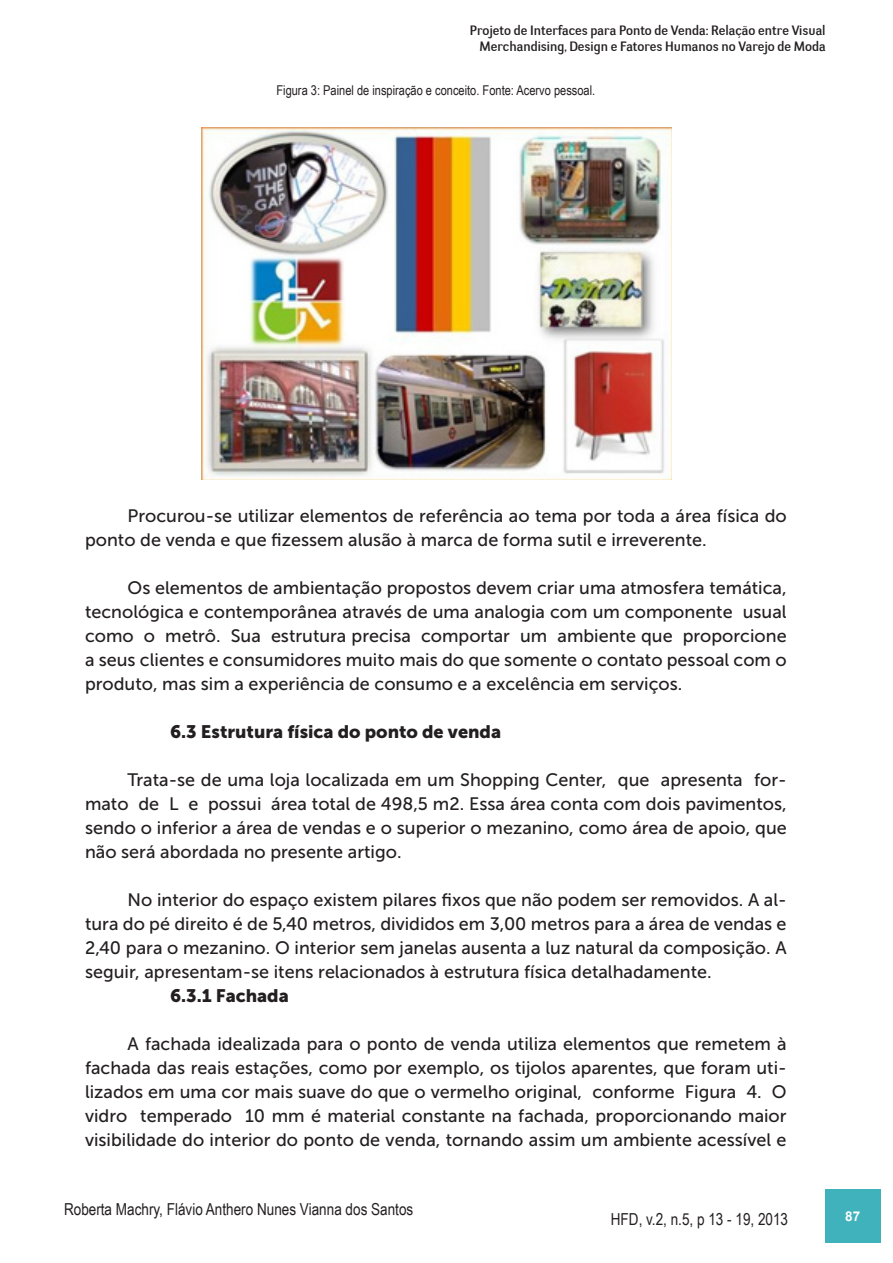
<style>
.page{position:relative;width:893px;height:1263px;background:#fff}
.page>*{position:absolute;margin:0;border:0;box-sizing:border-box;transform-origin:0 0}
.Corpo{font:18px/24px "Museo Sans 500";color:#231f20;text-align:justify}
.subtitulo_de_subtitu{font:18px "Museo Sans 900";color:#231f20}
.autores_rodapé{font:16.5px "Arial Narrow";color:#231f20}
.t1{font:13.5px/16.2px "Negotiate Free";color:#231f20;text-align:right}
.LEGENDAHFD{font:13.5px "Arial Narrow";color:#231f20}
.t2{font:700 13.5px "Arial";color:#fff}
</style>
<div class="page">
<div style="left:825px;top:1189px;width:55px;height:53px;background:#3fb2bc"></div>
<img style="left:201px;top:128px;width:470px;height:352px">
<p class="t1" style="left:470px;top:22px;width:357px">Projeto de Interfaces para Ponto de Venda: Relação entre Visual<br>Merchandising, Design e Fatores Humanos no Varejo de Moda</p>
<p class="LEGENDAHFD" style="left:276px;top:80px;width:320px">Figura 3: Painel de inspiração e conceito. Fonte: Acervo pessoal.</p>
<p class="Corpo" style="left:85px;top:503px;width:703px;text-indent:43px">Procurou-se utilizar elementos de referência ao tema por toda a área física do ponto de venda e que fizessem alusão à marca de forma sutil e irreverente.</p>
<p class="Corpo" style="left:85px;top:575px;width:703px;text-indent:43px">Os elementos de ambientação propostos devem criar uma atmosfera temática, tecnológica e contemporânea através de uma analogia com um componente usual como o metrô. Sua estrutura precisa comportar um ambiente que proporcione a seus clientes e consumidores muito mais do que somente o contato pessoal com o produto, mas sim a experiência de consumo e a excelência em serviços.</p>
<p class="subtitulo_de_subtitu" style="left:170px;top:721px;width:333px">6.3 Estrutura física do ponto de venda</p>
<p class="Corpo" style="left:85px;top:767px;width:703px;text-indent:43px">Trata-se de uma loja localizada em um Shopping Center, que apresenta for&shy;mato de L e possui área total de 498,5 m2. Essa área conta com dois pavimentos, sendo o inferior a área de vendas e o superior o mezanino, como área de apoio, que não será abordada no presente artigo.</p>
<p class="Corpo" style="left:85px;top:887px;width:703px;text-indent:43px">No interior do espaço existem pilares fixos que não podem ser removidos. A al&shy;tura do pé direito é de 5,40 metros, divididos em 3,00 metros para a área de vendas e 2,40 para o mezanino. O interior sem janelas ausenta a luz natural da composição. A seguir, apresentam-se itens relacionados à estrutura física detalhadamente.</p>
<p class="subtitulo_de_subtitu" style="left:170px;top:985px;width:120px">6.3.1 Fachada</p>
<p class="Corpo" style="left:85px;top:1031px;width:703px;text-indent:43px">A fachada idealizada para o ponto de venda utiliza elementos que remetem à fachada das reais estações, como por exemplo, os tijolos aparentes, que foram uti&shy;lizados em uma cor mais suave do que o vermelho original, conforme Figura 4. O vidro temperado 10 mm é material constante na fachada, proporcionando maior visibilidade do interior do ponto de venda, tornando assim um ambiente acessível e</p>
<p class="autores_rodapé" style="left:64px;top:1197px;width:351px">Roberta Machry, Flávio Anthero Nunes Vianna dos Santos</p>
<p class="autores_rodapé" style="left:611px;top:1206px;width:179px">HFD, v.2, n.5, p 13 - 19, 2013</p>
<p class="t2" style="left:845px;top:1207px;width:17px">87</p>
<p class="t2" style="left:849px;top:1207px;width:17px">87</p>
</div>
